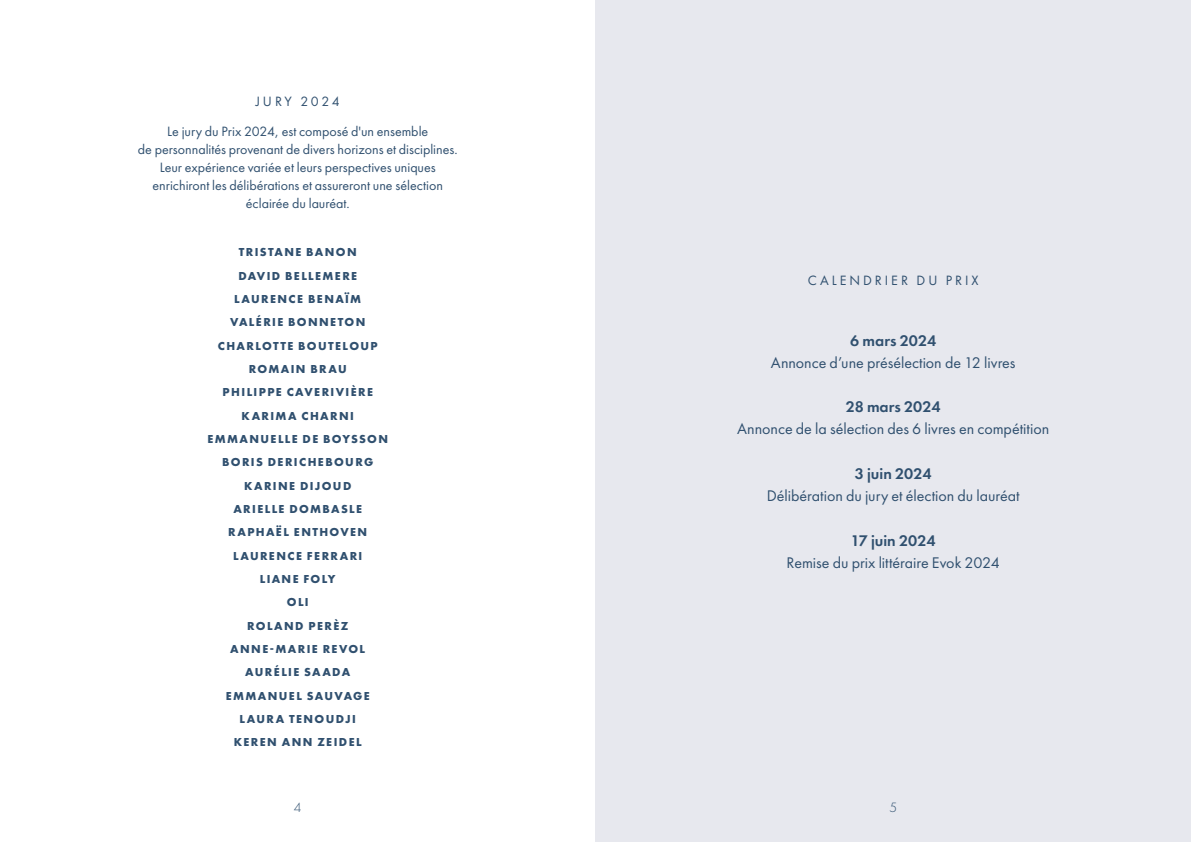
<style>
.page{position:relative;width:1191px;height:842px;background:#fff}
.page>*{position:absolute;margin:0;border:0;box-sizing:border-box;transform-origin:0 0}
.t1{font:16px "Futura PT";color:#30506f}
.t2{font:600 16px "Futura PT";color:#30506f}
.t3{font:14px/18px "Futura PT";color:#30506f;text-align:center}
.t4{font:14px "Futura PT";letter-spacing:.21em;color:#30506f}
.t5{font:300 14px "Futura PT";color:#30506f}
.t6{font:700 12px/23.3px "Futura PT";letter-spacing:.115em;color:#30506f;text-align:center}
</style>
<div class="page">
<div style="left:595px;top:0;width:596px;height:842px;background:#e7e8ee"></div>
<p class="t3" style="left:167px;top:87px;width:263px;line-height:29.3px">JURY 2024<br>Le jury du Prix 2024, est composé d'un ensemble</p>
<p class="t3" style="left:138px;top:140px;width:321px">de personnalités provenant de divers horizons et disciplines.<br>Leur expérience variée et leurs perspectives uniques enrichiront les délibérations et assureront une sélection éclairée du lauréat.</p>
<p class="t6" style="left:207px;top:240px;width:182px">TRISTANE BANON<br>DAVID BELLEMERE<br>LAURENCE BENAÏM<br>VALÉRIE BONNETON<br>CHARLOTTE BOUTELOUP<br>ROMAIN BRAU<br>PHILIPPE CAVERIVIÈRE<br>KARIMA CHARNI<br>EMMANUELLE DE BOYSSON<br>BORIS DERICHEBOURG<br>KARINE DIJOUD<br>ARIELLE DOMBASLE<br>RAPHAËL ENTHOVEN<br>LAURENCE FERRARI<br>LIANE FOLY<br>OLI<br>ROLAND PERÈZ<br>ANNE-MARIE REVOL<br>AURÉLIE SAADA<br>EMMANUEL SAUVAGE<br>LAURA TENOUDJI<br>KEREN ANN ZEIDEL</p>
<p class="t4" style="left:808px;top:273px;width:172px">CALENDRIER DU PRIX</p>
<h1 class="t2" style="left:850px;top:334px;width:87px">6 mars 2024</h1>
<h1 class="t1" style="left:771px;top:353px;width:246px">Annonce d’une présélection de 12 livres</h1>
<h1 class="t2" style="left:846px;top:401px;width:96px">28 mars 2024</h1>
<h1 class="t1" style="left:737px;top:420px;width:313px">Annonce de la sélection des 6 livres en compétition</h1>
<h1 class="t2" style="left:855px;top:467px;width:78px">3 juin 2024</h1>
<h1 class="t1" style="left:767px;top:487px;width:254px">Délibération du jury et élection du lauréat</h1>
<h1 class="t2" style="left:851px;top:534px;width:86px">17 juin 2024</h1>
<h1 class="t1" style="left:786px;top:554px;width:215px">Remise du prix littéraire Evok 2024</h1>
<p class="t5" style="left:294px;top:799px;width:9px">4</p>
<p class="t5" style="left:889px;top:799px;width:9px">5</p>
</div>
